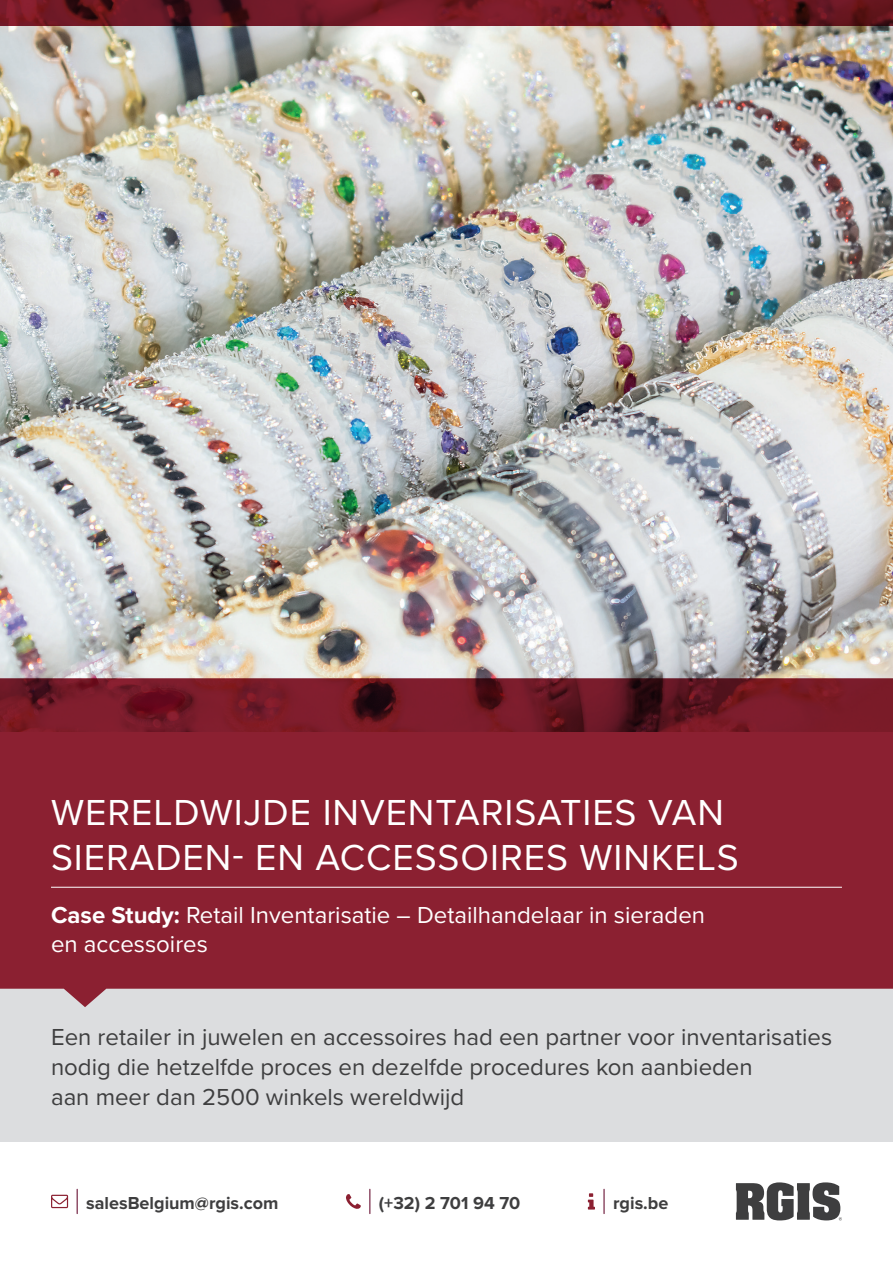
<style>
.page{position:relative;width:893px;height:1263px;background:#fff}
.page>*{position:absolute;margin:0;border:0;box-sizing:border-box;transform-origin:0 0}
.t1{font:37.5px/45px "Proxima Nova";letter-spacing:.025em;color:#fff}
.t2{font:24px/30px "Proxima Nova";color:#3e3e3f}
.t3{font:24px/28.8px "Proxima Nova";color:#fff}
.t4{font:700 18px "Proxima Nova";color:#3e3e3f}
.s1{font-weight:700}
</style>
<div class="page">
<hr style="left:603px;top:1189px;width:2px;height:24px;background:#6b1537">
<svg style="left:588px;top:1193px;width:7px;height:16px"></svg>
<svg style="left:77px;top:1189px;width:1px;height:24px"></svg>
<svg style="left:51px;top:1195px;width:17px;height:13px"></svg>
<svg style="left:736px;top:1182px;width:106px;height:38px"></svg>
<svg style="left:369px;top:1189px;width:1px;height:24px"></svg>
<svg style="left:346px;top:1194px;width:15px;height:15px"></svg>
<div style="left:0;top:989px;width:893px;height:153px;background:#dcdddf"></div>
<svg style="left:0;top:731px;width:893px;height:276px;background:#902c3c"></svg>
<hr style="left:51px;top:887px;width:791px;height:1px;background:#fff">
<img style="left:0;top:26px;width:893px;height:705px">
<svg style="left:0;top:0;width:893px;height:26px;background:#6b1722"></svg>
<h1 class="t1" style="left:51px;top:788px;width:689px">WERELDWIJDE INVENTARISATIES VAN<br>SIERADEN- EN ACCESSOIRES WINKELS</h1>
<p class="t3" style="left:51px;top:899px;width:656px"><span class="s1">Case Study:</span> Retail Inventarisatie – Detailhandelaar in sieraden en accessoires</p>
<p class="t2" style="left:51px;top:1021px;width:783px">Een retailer in juwelen en accessoires had een partner voor inventarisaties nodig die hetzelfde proces en dezelfde procedures kon aanbieden<br>aan meer dan 2500 winkels wereldwijd</p>
<p class="t4" style="left:86px;top:1192px;width:194px">salesBelgium@rgis.com</p>
<p class="t4" style="left:379px;top:1192px;width:143px">(+32) 2 701 94 70</p>
<p class="t4" style="left:613px;top:1192px;width:57px">rgis.be</p>
</div>
